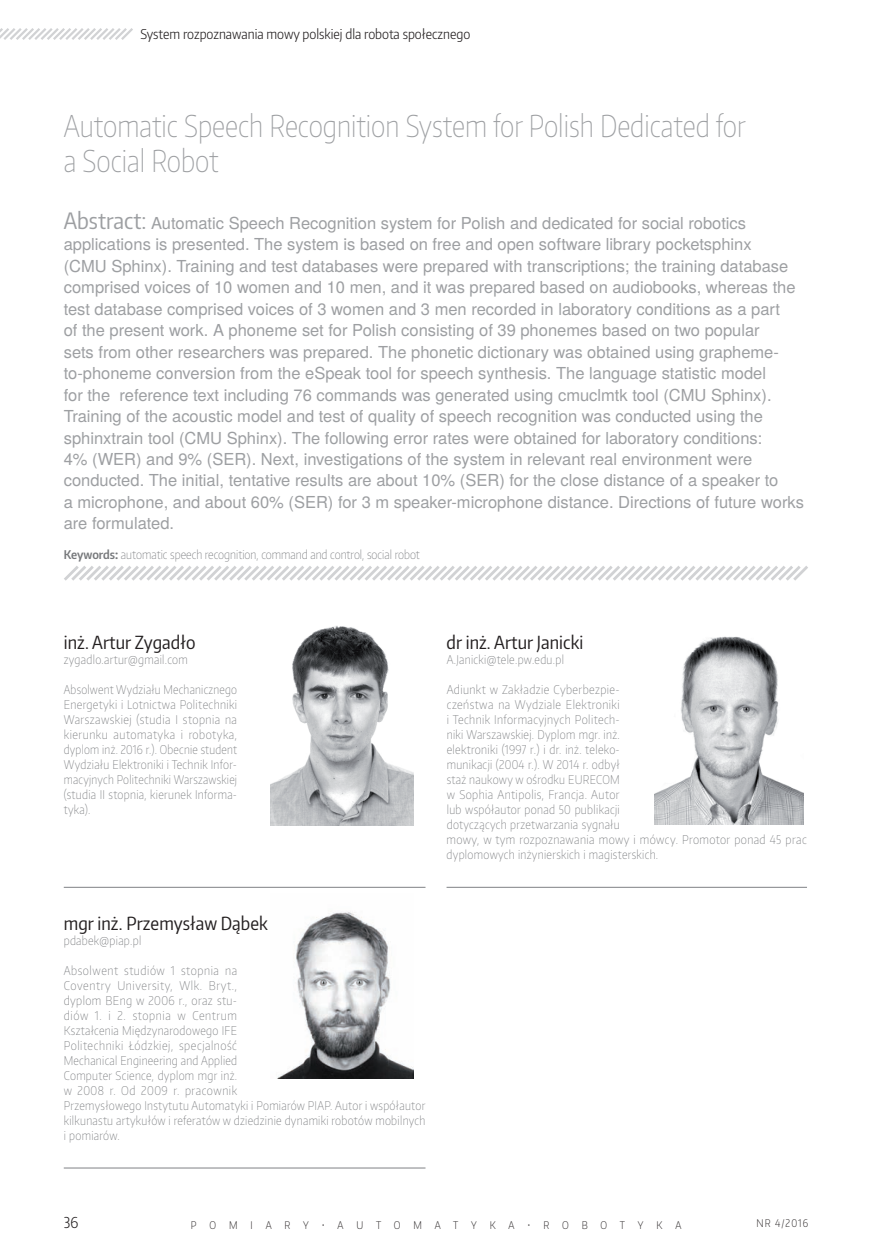
<style>
.page{position:relative;width:872px;height:1255px;background:#fff}
.page>*{position:absolute;margin:0;border:0;box-sizing:border-box;transform-origin:0 0}
.t1{font:100 30px/34.5px "Encode Sans Condensed";color:#9d9fa2;scale:.95 1}
.t2{font:18px "Encode Sans Condensed";letter-spacing:.005em;color:#231f20}
.t3{font:16.5px/21.5px "Te X Gyre Heros";color:#9d9fa2}
.t4{font:300 15px "Encode Sans Condensed";color:#231f20}
.t5{font:300 13.5px "Encode Sans Condensed";color:#231f20}
.t6{font:100 12px/15px "Encode Sans Condensed";letter-spacing:.025em;color:#76787b}
.t7{font:100 12px "Encode Sans Condensed";color:#76787b}
.t8{font:200 10.5px "Encode Sans Condensed";letter-spacing:1.225em;color:#231f20}
.s1{font-family:"Encode Sans Condensed";font-size:22.5px}
.s2{font-weight:600}
.s3{font-weight:700}
</style>
<div class="page">
<svg style="left:64px;top:566px;width:744px;height:15px"></svg>
<hr style="left:64px;top:886px;width:361px;height:1px;background:#808285">
<hr style="left:64px;top:1167px;width:361px;height:1px;background:#808285">
<hr style="left:446px;top:886px;width:361px;height:1px;background:#808285">
<img style="left:270px;top:665px;width:143px;height:160px">
<img style="left:278px;top:940px;width:135px;height:137px">
<img style="left:292px;top:626px;width:96px;height:39px">
<img style="left:300px;top:912px;width:85px;height:28px">
<img style="left:654px;top:636px;width:149px;height:188px">
<svg style="left:0;top:28px;width:133px;height:12px"></svg>
<p class="t5" style="left:140px;top:25px;width:331px">System rozpoznawania mowy polskiej dla robota społecznego</p>
<h1 class="t1" style="left:64px;top:108px;width:719px">Automatic Speech Recognition System for Polish Dedicated for a Social Robot</h1>
<p class="t3" style="left:64px;top:211px;width:741px"><span class="s1">Abstract:</span> Automatic Speech Recognition system for Polish and dedicated for social robotics applications is presented. The system is based on free and open software library pocketsphinx<br>(CMU Sphinx). Training and test databases were prepared with transcriptions; the training database comprised voices of 10 women and 10 men, and it was prepared based on audiobooks, whereas the test database comprised voices of 3 women and 3 men recorded in laboratory conditions as a part<br>of the present work. A phoneme set for Polish consisting of 39 phonemes based on two popular<br>sets from other researchers was prepared. The phonetic dictionary was obtained using grapheme&shy;to-phoneme conversion from the eSpeak tool for speech synthesis. The language statistic model<br>for the reference text including 76 commands was generated using cmuclmtk tool (CMU Sphinx).<br>Training of the acoustic model and test of quality of speech recognition was conducted using the sphinxtrain tool (CMU Sphinx). The following error rates were obtained for laboratory conditions:<br>4% (WER) and 9% (SER). Next, investigations of the system in relevant real environment were conducted. The initial, tentative results are about 10% (SER) for the close distance of a speaker to<br>a microphone, and about 60% (SER) for 3 m speaker-microphone distance. Directions of future works are formulated.</p>
<p class="t7" style="left:64px;top:547px;width:357px"><span class="s2">Keywords</span><span class="s3">:</span> automatic speech recognition, command and control, social robot</p>
<p class="t2" style="left:64px;top:630px;width:133px">inż. Artur Zygadło</p>
<p class="t6" style="left:64px;top:651px;width:126px">zygadlo.artur@gmail.com</p>
<p class="t6" style="left:64px;top:681px;width:175px;text-align:justify">Absolwent Wydziału Mechanicznego Energetyki i Lotnictwa Politechniki Warszawskiej (studia I stopnia na kierunku automatyka i robotyka, dyplom inż. 2016 r.). Obecnie student Wydziału Elektroniki i Technik Infor&shy;macyjnych Politechniki Warszawskiej (studia II stopnia, kierunek Informa&shy;tyka).</p>
<p class="t2" style="left:64px;top:911px;width:205px">mgr inż. Przemysław Dąbek</p>
<p class="t6" style="left:64px;top:932px;width:79px">pdabek@piap.pl</p>
<p class="t6" style="left:64px;top:962px;width:363px">Absolwent studiów 1 stopnia na<br>Coventry University, Wlk. Bryt.,<br>dyplom BEng w 2006 r., oraz stu-<br>diów 1. i 2. stopnia w Centrum<br>Kształcenia Międzynarodowego IFE<br>Politechniki Łódzkiej, specjalność<br>Mechanical Engineering and Applied<br>Computer Science, dyplom mgr inż.<br>w 2008 r. Od 2009 r. pracownik<br>Przemysłowego Instytutu Automatyki i Pomiarów PIAP. Autor i współautor kilkunastu artykułów i referatów w dziedzinie dynamiki robotów mobilnych i pomiarów.</p>
<p class="t2" style="left:446px;top:630px;width:138px">dr inż. Artur Janicki</p>
<p class="t6" style="left:447px;top:651px;width:119px">A.Janicki@tele.pw.edu.pl</p>
<p class="t6" style="left:446px;top:681px;width:362px">Adiunkt w Zakładzie Cyberbezpie-<br>czeństwa na Wydziale Elektroniki<br>i Technik Informacyjnych Politech-<br>niki Warszawskiej. Dyplom mgr. inż.<br>elektroniki (1997 r.) i dr. inż. teleko-<br>munikacji (2004 r.). W 2014 r. odbył<br>staż naukowy w ośrodku EURECOM<br>w Sophia Antipolis, Francja. Autor<br>lub współautor ponad 50 publikacji<br>dotyczących przetwarzania sygnału<br>mowy, w tym rozpoznawania mowy i mówcy. Promotor ponad 45 prac dyplomowych inżynierskich i magisterskich.</p>
<p class="t4" style="left:64px;top:1212px;width:16px">36</p>
<p class="t8" style="left:191px;top:1217px;width:492px">POMIARY•AUTOMATYKA•ROBOTYKA</p>
<p class="t8" style="left:756px;top:1216px;width:53px">NR 4/2016</p>
</div>
